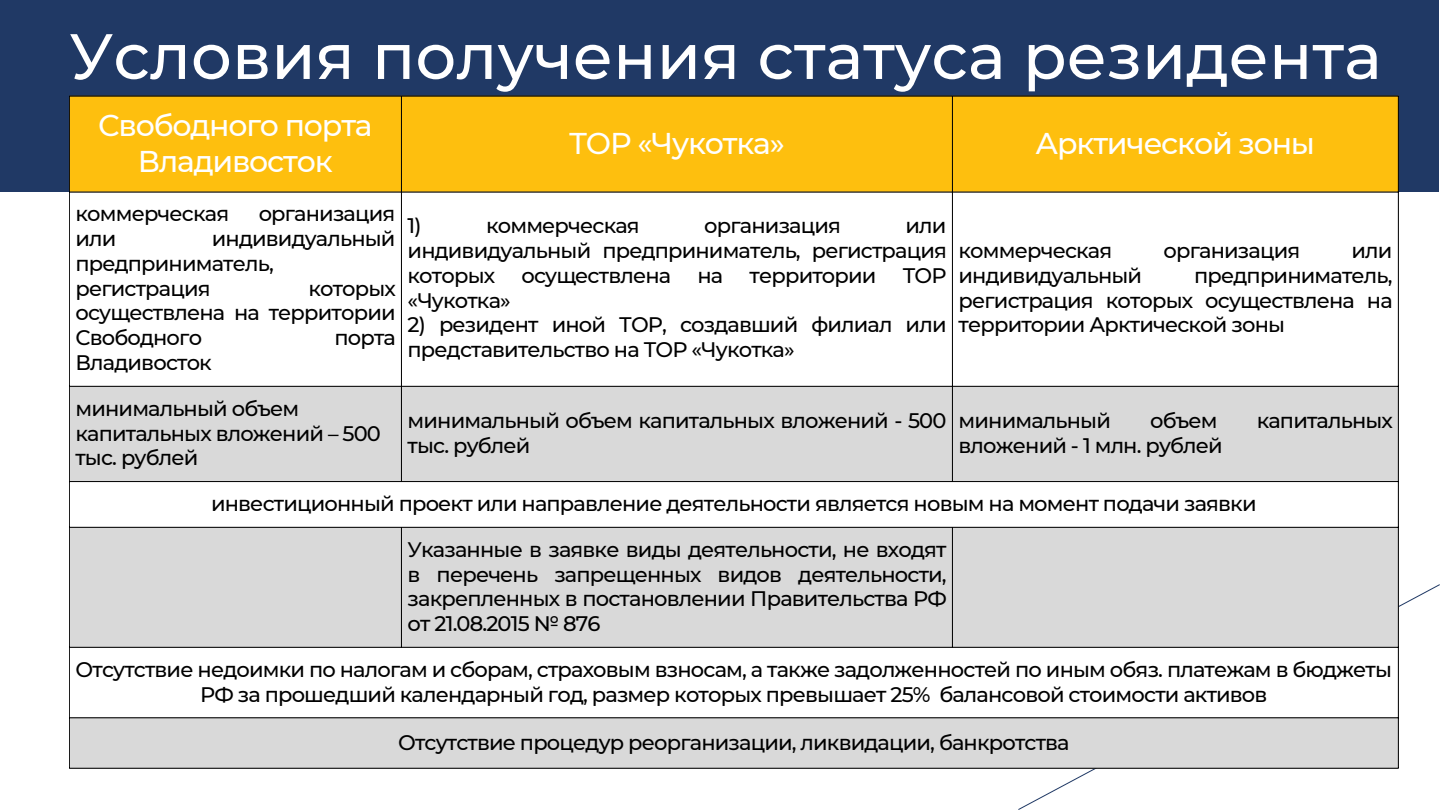
<style>
.page{position:relative;width:1440px;height:810px;background:#fff}
.page>*{position:absolute;margin:0;border:0;box-sizing:border-box;transform-origin:0 0}
.t1{font:500 64px "Montserrat";color:#fff}
.t2{font:500 30px/36px "Montserrat";letter-spacing:-.04em;color:#fff;text-align:center}
.t3{font:500 21px/24.8px "Montserrat";letter-spacing:-.04em;color:#000}
</style>
<div class="page">
<div style="left:0;top:0;width:1439px;height:191px;background:#203965"></div>
<div style="left:70px;top:97px;width:1328px;height:95px;background:#febf0e"></div>
<svg style="left:70px;top:387px;width:1328px;height:381px;fill:#d9d9d9"></svg>
<hr style="left:69px;top:96px;width:1px;height:672px;background:#000">
<hr style="left:401px;top:96px;width:1px;height:385px;background:#000">
<hr style="left:401px;top:528px;width:1px;height:119px;background:#000">
<hr style="left:952px;top:96px;width:1px;height:385px;background:#000">
<hr style="left:952px;top:528px;width:1px;height:119px;background:#000">
<hr style="left:1398px;top:96px;width:1px;height:672px;background:#000">
<hr style="left:69px;top:96px;width:1330px;height:1px;background:#000">
<hr style="left:69px;top:192px;width:1330px;height:1px;background:#000">
<hr style="left:69px;top:386px;width:1330px;height:1px;background:#000">
<hr style="left:69px;top:481px;width:1330px;height:1px;background:#000">
<hr style="left:69px;top:527px;width:1330px;height:1px;background:#000">
<hr style="left:69px;top:647px;width:1330px;height:1px;background:#000">
<hr style="left:69px;top:718px;width:1330px;height:1px;background:#000">
<hr style="left:69px;top:768px;width:1330px;height:1px;background:#000">
<p class="t1" style="left:69px;top:17px;width:1314px">Условия получения статуса резидента</p>
<p class="t2" style="left:98px;top:107px;width:276px">Свободного порта<br>Владивосток</p>
<p class="t2" style="left:569px;top:125px;width:217px">ТОР «Чукотка»</p>
<p class="t2" style="left:1036px;top:125px;width:281px">Арктической зоны</p>
<p class="t3" style="left:75px;top:202px;width:155px">коммерческая</p>
<p class="t3" style="left:259px;top:202px;width:138px">организация</p>
<p class="t3" style="left:75px;top:226px;width:42px">или</p>
<p class="t3" style="left:75px;top:226px;width:322px;text-indent:136px">индивидуальный предприниматель, регистрация</p>
<p class="t3" style="left:75px;top:276px;width:322px;text-align:justify;text-indent:233px">которых осуществлена на территории Свободного</p>
<p class="t3" style="left:334px;top:325px;width:63px">порта</p>
<p class="t3" style="left:75px;top:350px;width:138px">Владивосток</p>
<p class="t3" style="left:408px;top:214px;width:16px">1)</p>
<p class="t3" style="left:486px;top:214px;width:155px">коммерческая</p>
<p class="t3" style="left:704px;top:214px;width:138px">организация</p>
<p class="t3" style="left:408px;top:214px;width:541px;text-align:justify;text-indent:498px">или индивидуальный предприниматель, регистрация которых</p>
<p class="t3" style="left:521px;top:263px;width:151px">осуществлена</p>
<p class="t3" style="left:697px;top:263px;width:27px">на</p>
<p class="t3" style="left:750px;top:263px;width:128px">территории</p>
<p class="t3" style="left:903px;top:263px;width:45px">ТОР</p>
<p class="t3" style="left:408px;top:288px;width:105px">«Чукотка»</p>
<p class="t3" style="left:408px;top:313px;width:540px">2) резидент иной ТОР, создавший филиал или представительство на ТОР «Чукотка»</p>
<p class="t3" style="left:959px;top:238px;width:155px">коммерческая</p>
<p class="t3" style="left:1164px;top:238px;width:138px">организация</p>
<p class="t3" style="left:1351px;top:238px;width:42px">или</p>
<p class="t3" style="left:959px;top:263px;width:185px">индивидуальный</p>
<p class="t3" style="left:959px;top:263px;width:436px;text-align:justify;text-indent:236px">предприниматель, регистрация которых осуществлена на территории Арктической зоны</p>
<p class="t3" style="left:75px;top:396px;width:307px">минимальный объем капитальных вложений – 500 тыс. рублей</p>
<p class="t3" style="left:408px;top:408px;width:540px">минимальный объем капитальных вложений - 500 тыс. рублей</p>
<p class="t3" style="left:959px;top:408px;width:154px">минимальный</p>
<p class="t3" style="left:1150px;top:408px;width:69px">объем</p>
<p class="t3" style="left:1257px;top:408px;width:138px">капитальных</p>
<p class="t3" style="left:959px;top:433px;width:266px">вложений - 1 млн. рублей</p>
<p class="t3" style="left:211px;top:491px;width:1047px">инвестиционный проект или направление деятельности является новым на момент подачи заявки</p>
<p class="t3" style="left:408px;top:537px;width:541px;text-align:justify">Указанные в заявке виды деятельности, не входят в перечень запрещенных видов деятельности, закрепленных в постановлении Правительства РФ от 21.08.2015 № 876</p>
<p class="t3" style="left:76px;top:657px;width:1318px;text-align:center">Отсутствие недоимки по налогам и сборам, страховым взносам, а также задолженностей по иным обяз. платежам в бюджеты<br>РФ за прошедший календарный год, размер которых превышает 25% балансовой стоимости активов</p>
<p class="t3" style="left:398px;top:730px;width:673px">Отсутствие процедур реорганизации, ликвидации, банкротства</p>
</div>
